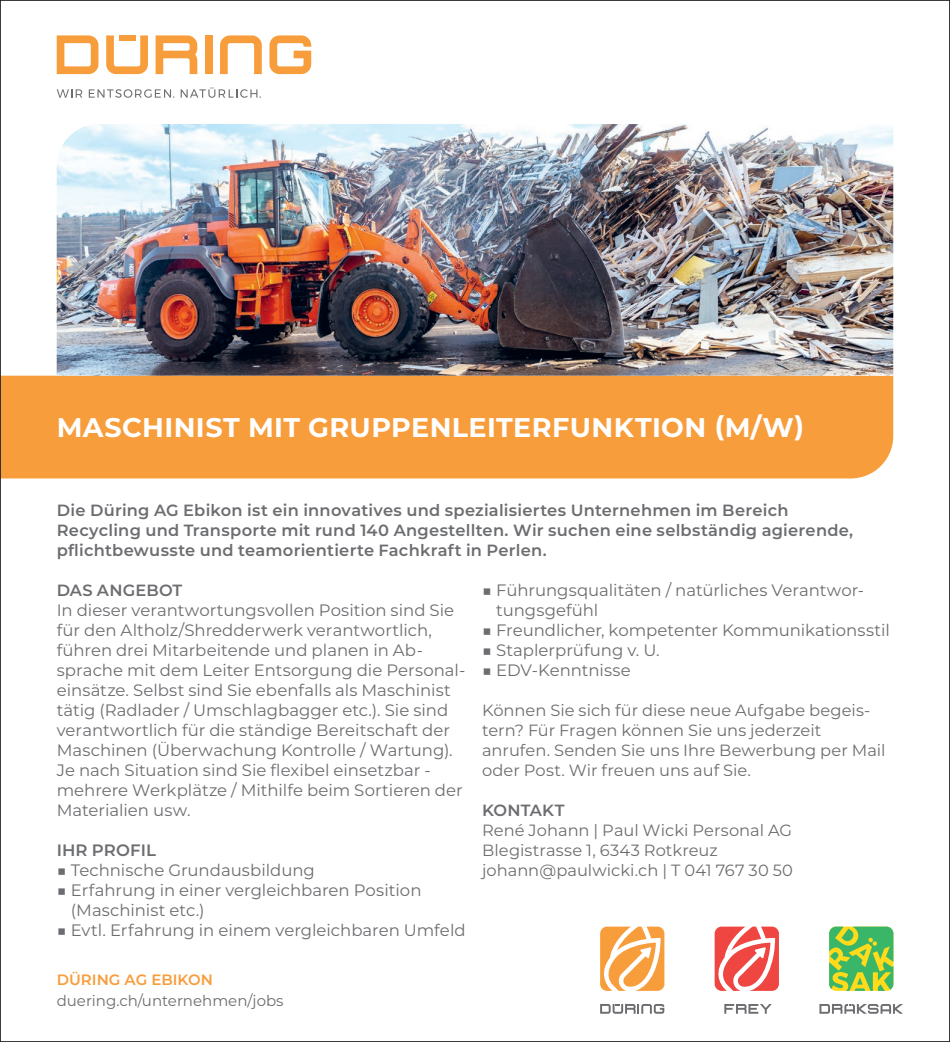
<style>
.page{position:relative;width:950px;height:1042px;background:#fff}
.page>*{position:absolute;margin:0;border:0;box-sizing:border-box;transform-origin:0 0}
.t1{font:700 27px "Montserrat";letter-spacing:.015em;color:#fff}
.t2{font:16.5px/20px "Montserrat";color:#6c6d70}
.t3{font:600 16.5px "Montserrat";letter-spacing:.005em;color:#6c6d70}
.t4{font:16.25px/20px "Montserrat";color:#6c6d70}
.t5{font:600 16.25px/20px "Montserrat";letter-spacing:.015em;color:#6c6d70}
.t6{font:15px "Montserrat";color:#6c6d70}
.t7{font:600 15px "Montserrat";color:#f89d3c}
</style>
<div class="page">
<div style="left:2px;top:376px;width:891px;height:102px;background:#f89d3c"></div>
<svg style="left:57px;top:35px;width:41px;height:39px"></svg>
<svg style="left:106px;top:35px;width:42px;height:39px"></svg>
<svg style="left:156px;top:35px;width:41px;height:39px"></svg>
<div style="left:205px;top:35px;width:7px;height:39px;background:#f89d3c"></div>
<svg style="left:220px;top:35px;width:42px;height:39px"></svg>
<svg style="left:269px;top:35px;width:42px;height:39px"></svg>
<div style="left:119px;top:35px;width:16px;height:6px;background:#f89d3c"></div>
<svg style="left:89px;top:89px;width:85px;height:9px"></svg>
<svg style="left:57px;top:89px;width:25px;height:9px"></svg>
<svg style="left:181px;top:87px;width:80px;height:11px"></svg>
<img style="left:57px;top:124px;width:836px;height:252px">
<svg style="left:600px;top:926px;width:64px;height:65px"></svg>
<svg style="left:600px;top:1004px;width:64px;height:9px"></svg>
<svg style="left:714px;top:926px;width:65px;height:65px"></svg>
<svg style="left:724px;top:1004px;width:47px;height:9px"></svg>
<svg style="left:829px;top:926px;width:64px;height:65px;background:#84c44d"></svg>
<svg style="left:819px;top:1004px;width:84px;height:9px"></svg>
<h1 class="t1" style="left:57px;top:408px;width:749px">MASCHINIST MIT GRUPPENLEITERFUNKTION (M/W)</h1>
<p class="t5" style="left:57px;top:500px;width:798px">Die Düring AG Ebikon ist ein innovatives und spezialisiertes Unternehmen im Bereich<br>Recycling und Transporte mit rund 140 Angestellten. Wir suchen eine selbständig agierende, pflichtbewusste und teamorientierte Fachkraft in Perlen.</p>
<p class="t5" style="left:57px;top:580px;width:127px">DAS ANGEBOT</p>
<p class="t2" style="left:57px;top:600px;width:410px">In dieser verantwortungsvollen Position sind Sie für den Altholz/Shredderwerk verantwortlich, führen drei Mitarbeitende und planen in Ab&shy;sprache mit dem Leiter Entsorgung die Personal&shy;einsätze. Selbst sind Sie ebenfalls als Maschinist tätig (Radlader / Umschlagbagger etc.). Sie sind verantwortlich für die ständige Bereitschaft der Maschinen (Überwachung Kontrolle / Wartung).<br>Je nach Situation sind Sie flexibel einsetzbar - mehrere Werkplätze / Mithilfe beim Sortieren der Materialien usw.</p>
<p class="t3" style="left:57px;top:838px;width:101px">IHR PROFIL</p>
<p class="t2" style="left:57px;top:860px;width:260px">■ Technische Grundausbildung</p>
<p class="t2" style="left:71px;top:880px;width:352px;text-indent:-14px">■ Erfahrung in einer vergleichbaren Position (Maschinist etc.)</p>
<p class="t2" style="left:57px;top:920px;width:410px">■ Evtl. Erfahrung in einem vergleichbaren Umfeld</p>
<p class="t7" style="left:57px;top:968px;width:158px">DÜRING AG EBIKON</p>
<p class="t6" style="left:57px;top:991px;width:228px">duering.ch/unternehmen/jobs</p>
<p class="t2" style="left:496px;top:580px;width:369px;text-indent:-14px">■ Führungsqualitäten / natürliches Verantwor&shy;tungsgefühl</p>
<p class="t2" style="left:482px;top:620px;width:409px">■ Freundlicher, kompetenter Kommunikationsstil</p>
<p class="t2" style="left:482px;top:640px;width:179px">■ Staplerprüfung v. U.</p>
<p class="t2" style="left:482px;top:660px;width:150px">■ EDV-Kenntnisse</p>
<p class="t4" style="left:482px;top:700px;width:405px">Können Sie sich für diese neue Aufgabe begeis&shy;tern? Für Fragen können Sie uns jederzeit anrufen. Senden Sie uns Ihre Bewerbung per Mail oder Post. Wir freuen uns auf Sie.</p>
<p class="t5" style="left:482px;top:800px;width:84px">KONTAKT</p>
<p class="t4" style="left:482px;top:820px;width:312px">René Johann | Paul Wicki Personal AG<br>Blegistrasse 1, 6343 Rotkreuz johann@paulwicki.ch | T 041 767 30 50</p>
</div>
